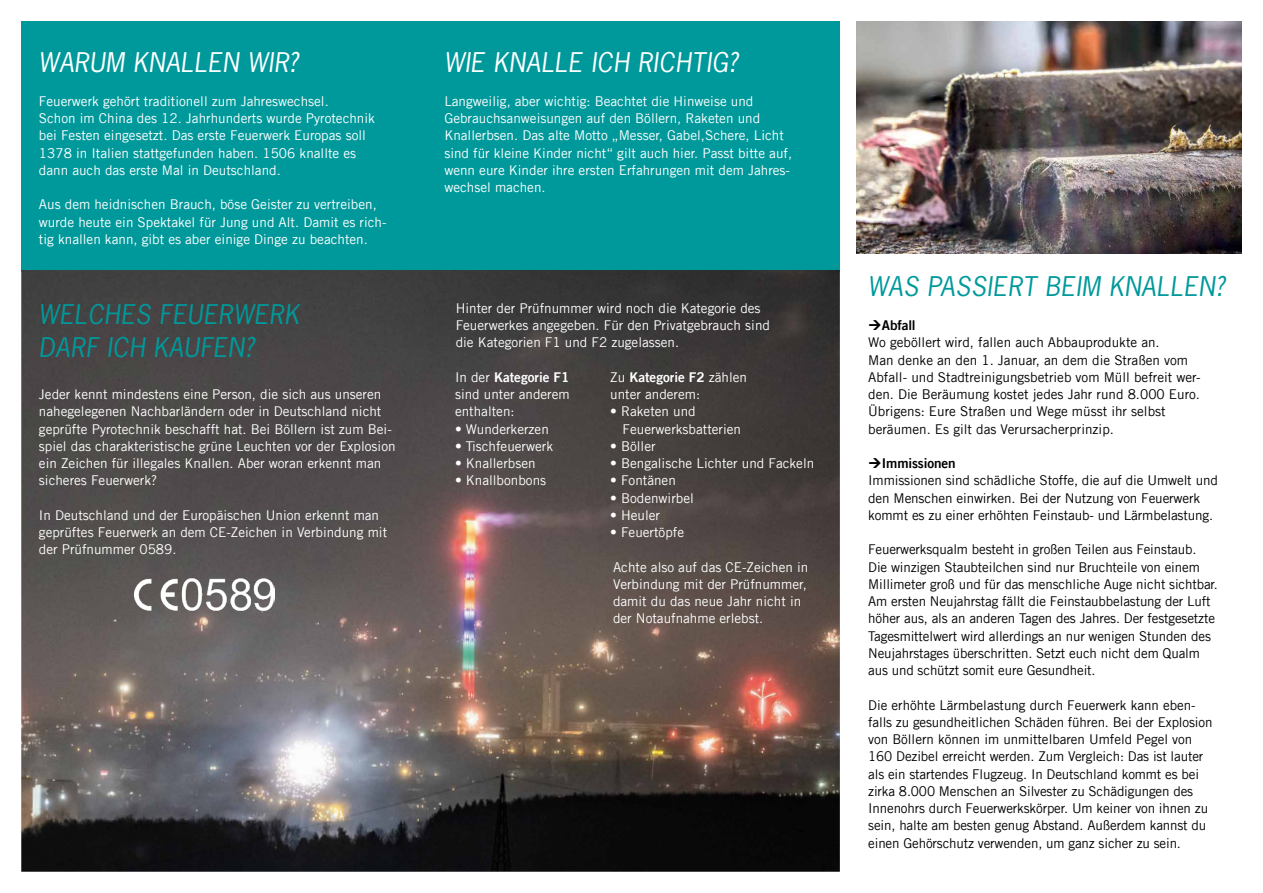
<style>
.page{position:relative;width:1263px;height:893px;background:#fff}
.page>*{position:absolute;margin:0;border:0;box-sizing:border-box;transform-origin:0 0}
.t1{font:italic 25.5px/33px "News Gothic Std";letter-spacing:.025em;color:#00999b}
.t2{font:italic 25.5px "News Gothic Std";letter-spacing:.025em;color:#fff}
.t3{font:13.5px/17.2px "Trade Gothic LT";color:#fff}
.t4{font:13.5px/17.2px "Trade Gothic LT";letter-spacing:-.01em;color:#000}
.t5{font:13.5px "Trade Gothic LT Bold Two";color:#fff}
.t6{font:13.5px "Trade Gothic LT Bold Two";letter-spacing:-.01em;color:#000}
.s1{font-family:"Trade Gothic LT"}
</style>
<div class="page">
<div style="left:21px;top:21px;width:819px;height:250px;background:#00999b"></div>
<img style="left:21px;top:270px;width:819px;height:602px">
<img style="left:857px;top:21px;width:385px;height:232px">
<img style="left:135px;top:578px;width:139px;height:33px">
<h1 class="t2" style="left:39px;top:46px;width:261px">WARUM KNALLEN WIR?</h1>
<h1 class="t2" style="left:444px;top:46px;width:295px">WIE KNALLE ICH RICHTIG?</h1>
<p class="t3" style="left:39px;top:92px;width:337px">Feuerwerk gehört traditionell zum Jahreswechsel.<br>Schon im China des 12. Jahrhunderts wurde Pyrotechnik bei Festen eingesetzt. Das erste Feuerwerk Europas soll 1378 in Italien stattgefunden haben. 1506 knallte es dann auch das erste Mal in Deutschland.</p>
<p class="t3" style="left:39px;top:196px;width:349px">Aus dem heidnischen Brauch, böse Geister zu vertreiben, wurde heute ein Spektakel für Jung und Alt. Damit es rich&shy;tig knallen kann, gibt es aber einige Dinge zu beachten.</p>
<h1 class="t1" style="left:39px;top:298px;width:262px">WELCHES FEUERWERK<br>DARF ICH KAUFEN?</h1>
<p class="t3" style="left:39px;top:385px;width:358px">Jeder kennt mindestens eine Person, die sich aus unseren nahegelegenen Nachbarländern oder in Deutschland nicht geprüfte Pyrotechnik beschafft hat. Bei Böllern ist zum Bei&shy;spiel das charakteristische grüne Leuchten vor der Explosion ein Zeichen für illegales Knallen. Aber woran erkennt man sicheres Feuerwerk?</p>
<p class="t3" style="left:39px;top:506px;width:350px">In Deutschland und der Europäischen Union erkennt man geprüftes Feuerwerk an dem CE-Zeichen in Verbindung mit der Prüfnummer 0589.</p>
<p class="t3" style="left:444px;top:92px;width:349px">Langweilig, aber wichtig: Beachtet die Hinweise und Gebrauchsanweisungen auf den Böllern, Raketen und Knallerbsen. Das alte Motto „Messer, Gabel,Schere, Licht sind für kleine Kinder nicht“ gilt auch hier. Passt bitte auf, wenn eure Kinder ihre ersten Erfahrungen mit dem Jahres&shy;wechsel machen.</p>
<p class="t3" style="left:456px;top:299px;width:316px">Hinter der Prüfnummer wird noch die Kategorie des<br>Feuerwerkes angegeben. Für den Privatgebrauch sind die Kategorien F1 und F2 zugelassen.</p>
<p class="t5" style="left:455px;top:369px;width:116px"><span class="s1">In der</span> Kategorie F1</p>
<p class="t3" style="left:455px;top:385px;width:116px">sind unter anderem enthalten:</p>
<p class="t3" style="left:455px;top:420px;width:95px">• Wunderkerzen</p>
<p class="t3" style="left:455px;top:437px;width:100px">• Tischfeuerwerk</p>
<p class="t3" style="left:455px;top:454px;width:82px">• Knallerbsen</p>
<p class="t3" style="left:455px;top:472px;width:93px">• Knallbonbons</p>
<p class="t5" style="left:610px;top:369px;width:138px"><span class="s1">Zu</span> Kategorie F2 <span class="s1">zählen</span></p>
<p class="t3" style="left:610px;top:385px;width:91px">unter anderem:</p>
<p class="t3" style="left:623px;top:403px;width:120px;text-indent:-12px">• Raketen und<br>Feuerwerksbatterien</p>
<p class="t3" style="left:610px;top:437px;width:47px">• Böller</p>
<p class="t3" style="left:610px;top:454px;width:206px">• Bengalische Lichter und Fackeln</p>
<p class="t3" style="left:610px;top:472px;width:67px">• Fontänen</p>
<p class="t3" style="left:610px;top:489px;width:85px">• Bodenwirbel</p>
<p class="t3" style="left:610px;top:506px;width:51px">• Heuler</p>
<p class="t3" style="left:610px;top:523px;width:75px">• Feuertöpfe</p>
<p class="t3" style="left:613px;top:558px;width:197px">Achte also auf das CE-Zeichen in<br>Verbindung mit der Prüfnummer, damit du das neue Jahr nicht in der Notaufnahme erlebst.</p>
<h1 class="t1" style="left:868px;top:270px;width:358px">WAS PASSIERT BEIM KNALLEN?</h1>
<p class="t6" style="left:882px;top:317px;width:35px">Abfall</p>
<p class="t4" style="left:868px;top:334px;width:334px">Wo geböllert wird, fallen auch Abbauprodukte an.<br>Man denke an den 1. Januar, an dem die Straßen vom Abfall- und Stadtreinigungsbetrieb vom Müll befreit wer&shy;den. Die Beräumung kostet jedes Jahr rund 8.000 Euro.<br>Übrigens: Eure Straßen und Wege müsst ihr selbst beräumen. Es gilt das Verursacherprinzip.</p>
<p class="t6" style="left:882px;top:455px;width:75px">Immissionen</p>
<p class="t4" style="left:868px;top:472px;width:351px">Immissionen sind schädliche Stoffe, die auf die Umwelt und den Menschen einwirken. Bei der Nutzung von Feuerwerk kommt es zu einer erhöhten Feinstaub- und Lärmbelastung.</p>
<p class="t4" style="left:868px;top:541px;width:351px">Feuerwerksqualm besteht in großen Teilen aus Feinstaub.<br>Die winzigen Staubteilchen sind nur Bruchteile von einem Millimeter groß und für das menschliche Auge nicht sichtbar.<br>Am ersten Neujahrstag fällt die Feinstaubbelastung der Luft höher aus, als an anderen Tagen des Jahres. Der festgesetzte Tagesmittelwert wird allerdings an nur wenigen Stunden des Neujahrstages überschritten. Setzt euch nicht dem Qualm aus und schützt somit eure Gesundheit.</p>
<p class="t4" style="left:868px;top:696px;width:346px">Die erhöhte Lärmbelastung durch Feuerwerk kann eben&shy;falls zu gesundheitlichen Schäden führen. Bei der Explosion von Böllern können im unmittelbaren Umfeld Pegel von 160 Dezibel erreicht werden. Zum Vergleich: Das ist lauter als ein startendes Flugzeug. In Deutschland kommt es bei zirka 8.000 Menschen an Silvester zu Schädigungen des Innenohrs durch Feuerwerkskörper. Um keiner von ihnen zu sein, halte am besten genug Abstand. Außerdem kannst du einen Gehörschutz verwenden, um ganz sicher zu sein.</p>
</div>
